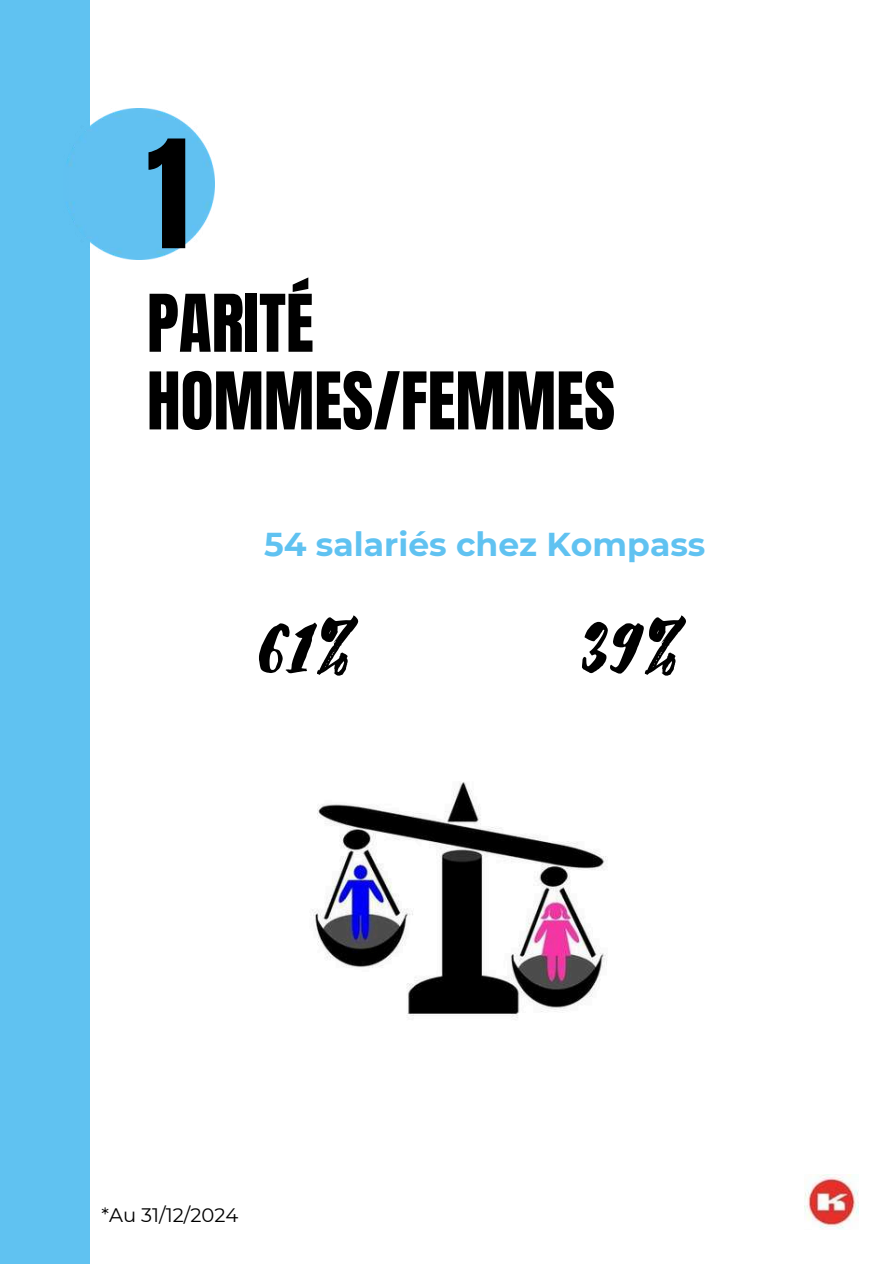
<style>
.page{position:relative;width:894px;height:1264px;background:#fff}
.page>*{position:absolute;margin:0;border:0;box-sizing:border-box;transform-origin:0 0}
.t1{font:127.5px "Anton";color:#000}
.t2{font:89.85px "Selima";color:#000}
.t3{font:67.5px/77.7px "Anton";color:#000}
.t4{font:700 33px "Montserrat";color:#60c2f1}
.t5{font:19.5px "Montserrat";color:#000}
</style>
<div class="page">
<div style="left:0;top:0;width:89px;height:1263px;background:#60c2f1"></div>
<img style="left:804px;top:1174px;width:54px;height:55px">
<img style="left:66px;top:109px;width:148px;height:150px">
<img style="left:312px;top:782px;width:295px;height:236px">
<h1 class="t1" style="left:147px;top:103px;width:44px">1</h1>
<h3 class="t3" style="left:147px;top:285px;width:469px">PARITÉ<br>HOMMES/FEMMES</h3>
<p class="t4" style="left:264px;top:524px;width:442px">54 salariés chez Kompass</p>
<h2 class="t2" style="left:258px;top:597px;width:106px">61%</h2>
<h2 class="t2" style="left:581px;top:597px;width:111px">39%</h2>
<p class="t5" style="left:101px;top:1203px;width:138px">*Au 31/12/2024</p>
</div>
